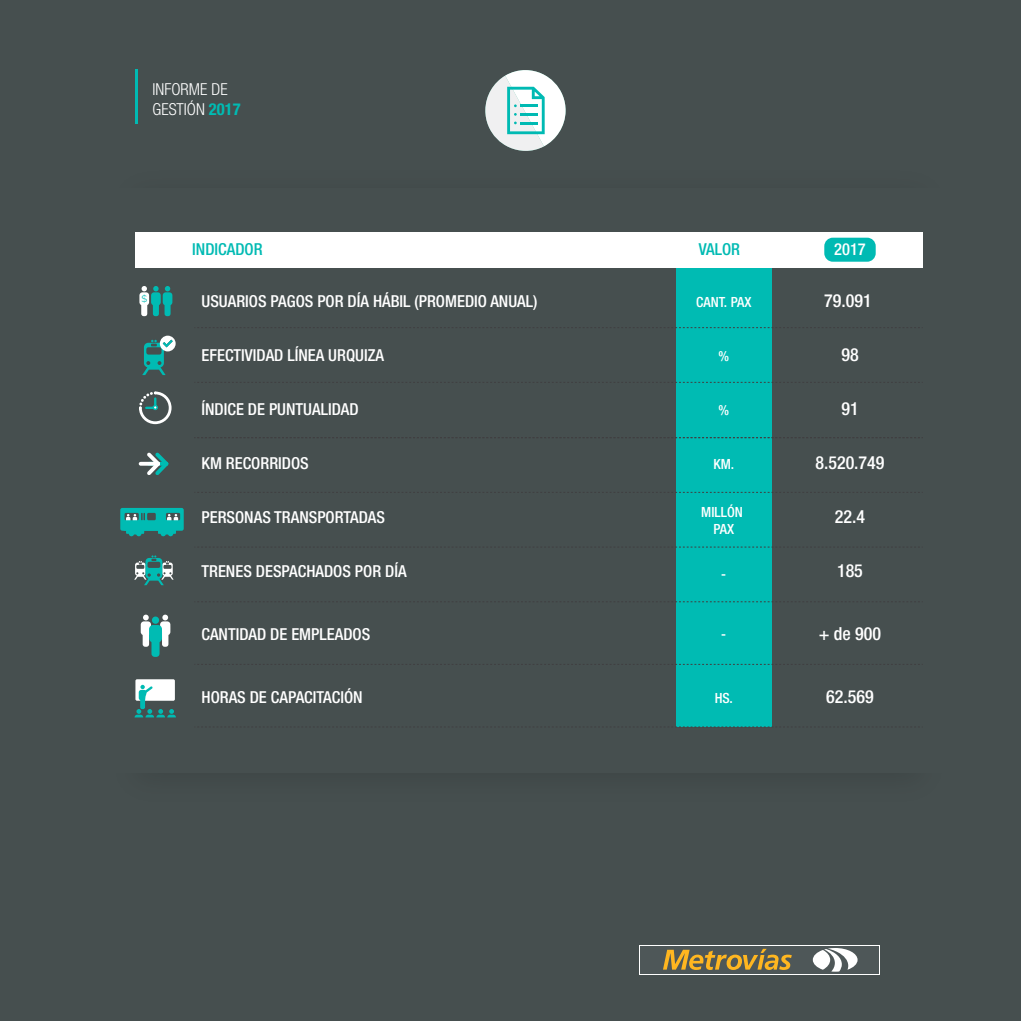
<style>
.page{position:relative;width:1021px;height:1021px;background:#fff}
.page>*{position:absolute;margin:0;border:0;box-sizing:border-box;transform-origin:0 0}
.t1{font:500 condensed 18px "Helvetica Neue LT Std";color:#fff}
.t2{font:500 condensed 16.5px "Helvetica Neue LT Std";color:#fff}
.t3{font:300 condensed 16.5px/19.8px "Helvetica Neue LT Std";color:#fff}
.t4{font:500 condensed 16.5px "Helvetica Neue LT Std";color:#00bab3}
.t5{font:500 condensed 14.1px/16.8px "Helvetica Neue LT Std";color:#fff;text-align:center}
.t6{font:9.3px "Raleway";color:#00bab3}
.s1{font-weight:700;color:#00bbb3}
</style>
<div class="page">
<div style="left:0;top:0;width:1020px;height:1020px;background:#464f4f"></div>
<hr style="left:135px;top:69px;width:2px;height:55px;background:#00bab3">
<div style="left:676px;top:247px;width:95px;height:480px;background:#00bbb3"></div>
<svg style="left:198px;top:601px;width:722px;height:1px"></svg>
<svg style="left:676px;top:546px;width:96px;height:1px"></svg>
<svg style="left:197px;top:492px;width:723px;height:1px"></svg>
<svg style="left:194px;top:437px;width:726px;height:1px"></svg>
<svg style="left:197px;top:382px;width:723px;height:1px"></svg>
<svg style="left:197px;top:327px;width:723px;height:1px"></svg>
<svg style="left:139px;top:286px;width:33px;height:30px"></svg>
<div style="left:136px;top:232px;width:786px;height:36px;background:#fff"></div>
<svg style="left:197px;top:664px;width:723px;height:1px"></svg>
<svg style="left:142px;top:335px;width:34px;height:40px"></svg>
<svg style="left:676px;top:726px;width:96px;height:1px"></svg>
<div style="left:824px;top:238px;width:51px;height:24px;background:#00bab3;border-radius:9px"></div>
<svg style="left:485px;top:70px;width:81px;height:81px"></svg>
<svg style="left:141px;top:614px;width:29px;height:43px"></svg>
<div style="left:152px;top:616px;width:7px;height:8px;background:#00bbb3;border-radius:50%"></div>
<div style="left:639px;top:944px;width:240px;height:30px;background:linear-gradient(to right,#4e5758,#4e5758)"></div>
<svg style="left:663px;top:948px;width:128px;height:21px"></svg>
<svg style="left:812px;top:948px;width:45px;height:23px"></svg>
<svg style="left:139px;top:391px;width:33px;height:34px"></svg>
<div style="left:135px;top:679px;width:40px;height:21px;background:#fff;border-radius:2px"></div>
<svg style="left:134px;top:684px;width:42px;height:33px"></svg>
<svg style="left:120px;top:508px;width:64px;height:28px"></svg>
<hr style="left:141px;top:462px;width:17px;height:3px;background:#fff">
<svg style="left:143px;top:452px;width:26px;height:23px"></svg>
<svg style="left:134px;top:555px;width:40px;height:30px"></svg>
<p class="t3" style="left:152px;top:79px;width:90px">INFORME DE<br>GESTIÓN <span class="s1">2017</span></p>
<p class="t4" style="left:192px;top:240px;width:72px">INDICADOR</p>
<p class="t4" style="left:699px;top:240px;width:43px">VALOR</p>
<p class="t2" style="left:834px;top:240px;width:33px">2017</p>
<p class="t6" style="left:141px;top:293px;width:7px">$</p>
<p class="t2" style="left:201px;top:291px;width:337px">USUARIOS PAGOS POR DÍA HÁBIL (PROMEDIO ANUAL)</p>
<p class="t5" style="left:696px;top:293px;width:57px">CANT. PAX</p>
<p class="t1" style="left:824px;top:289px;width:49px">79.091</p>
<p class="t2" style="left:201px;top:345px;width:184px">EFECTIVIDAD LÍNEA URQUIZA</p>
<p class="t5" style="left:718px;top:347px;width:12px">%</p>
<p class="t1" style="left:841px;top:344px;width:19px">98</p>
<p class="t2" style="left:201px;top:399px;width:159px">ÍNDICE DE PUNTUALIDAD</p>
<p class="t1" style="left:841px;top:398px;width:19px">91</p>
<p class="t5" style="left:718px;top:401px;width:12px">%</p>
<p class="t2" style="left:201px;top:453px;width:109px">KM RECORRIDOS</p>
<p class="t5" style="left:713px;top:455px;width:22px">KM.</p>
<p class="t2" style="left:201px;top:507px;width:185px">PERSONAS TRANSPORTADAS</p>
<p class="t5" style="left:701px;top:503px;width:43px">MILLÓN<br>PAX</p>
<p class="t1" style="left:815px;top:452px;width:71px">8.520.749</p>
<p class="t1" style="left:834px;top:505px;width:32px">22.4</p>
<p class="t2" style="left:201px;top:561px;width:207px">TRENES DESPACHADOS POR DÍA</p>
<p class="t1" style="left:837px;top:560px;width:27px">185</p>
<p class="t5" style="left:721px;top:565px;width:6px">-</p>
<p class="t2" style="left:201px;top:624px;width:170px">CANTIDAD DE EMPLEADOS</p>
<p class="t1" style="left:818px;top:623px;width:64px">+ de 900</p>
<p class="t5" style="left:721px;top:625px;width:6px">-</p>
<p class="t2" style="left:201px;top:687px;width:163px">HORAS DE CAPACITACIÓN</p>
<p class="t1" style="left:826px;top:685px;width:49px">62.569</p>
<p class="t5" style="left:714px;top:689px;width:20px">HS.</p>
</div>
